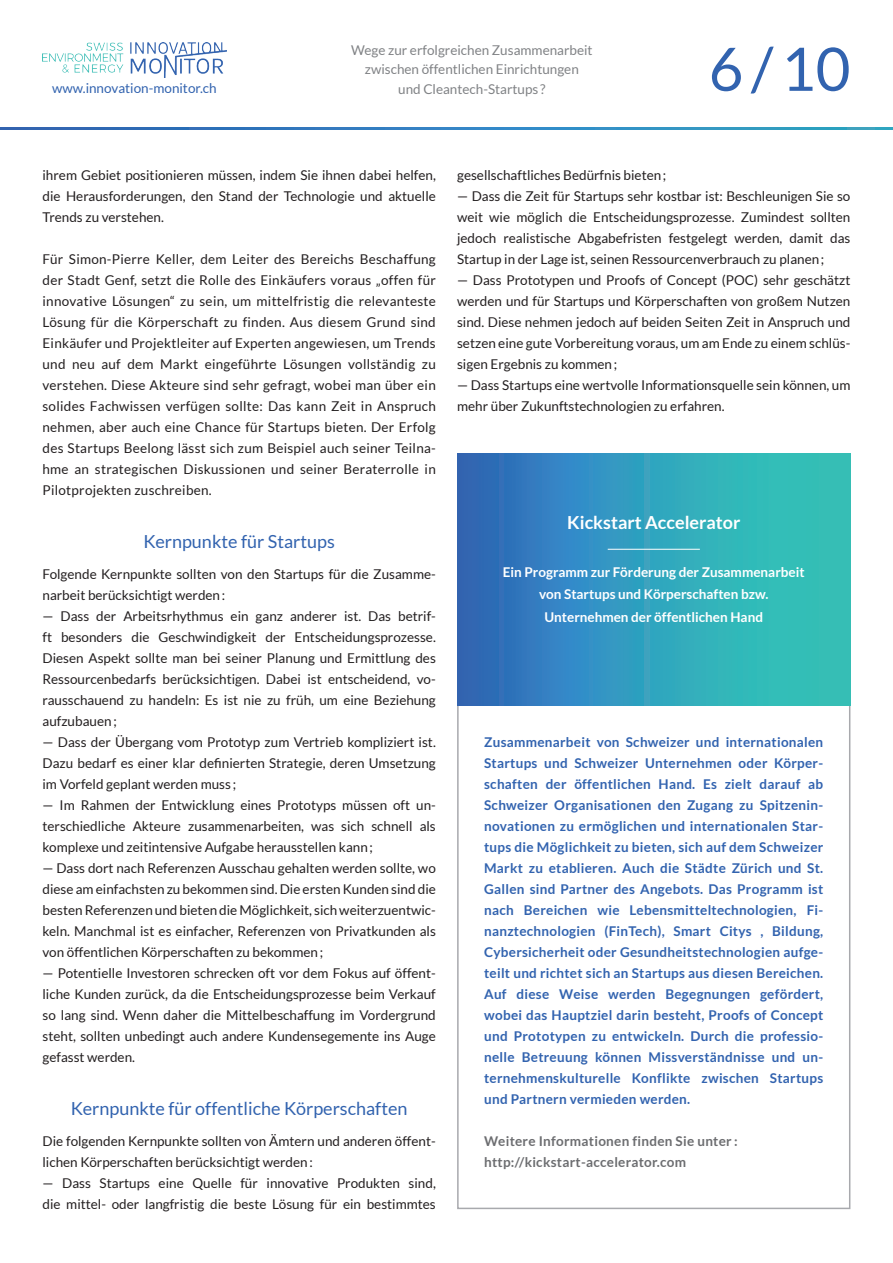
<style>
.page{position:relative;width:893px;height:1263px;background:#fff}
.page>*{position:absolute;margin:0;border:0;box-sizing:border-box;transform-origin:0 0}
.t1{font:60px "Lato";color:#3263af}
.t2{font:18px "Lato";color:#3263af}
.t3{font:700 18px "Lato";color:#fff}
.t4{font:13.5px/21px "Lato";color:#231f20;text-align:justify}
.t5{font:700 13.5px/21px "Lato";letter-spacing:.02em;color:#3263af;text-align:justify}
.t6{font:700 13.5px/22.5px "Lato";color:#fff;text-align:center}
.t7{font:13.5px/19.5px "Lato";color:#808285;text-align:center}
.t8{font:700 13.5px/21px "Lato";letter-spacing:.02em;color:#6c6d70}
.t9{font:13.5px "Lato";color:#3263af}
</style>
<div class="page">
<img style="left:43px;top:43px;width:183px;height:35px">
<svg style="left:0;top:127px;width:892px;height:3px;background:#3183be"></svg>
<svg style="left:457px;top:453px;width:393px;height:252px;background:#329dbb"></svg>
<hr style="left:608px;top:549px;width:92px;height:1px;background:#fff">
<p class="t7" style="left:351px;top:40px;width:243px">Wege zur erfolgreichen Zusammenarbeit zwischen öffentlichen Einrichtungen</p>
<p class="t9" style="left:52px;top:81px;width:166px">www.innovation-monitor.ch</p>
<p class="t7" style="left:398px;top:79px;width:149px">und Cleantech-Startups ?</p>
<h1 class="t1" style="left:709px;top:36px;width:143px">6/10</h1>
<p class="t4" style="left:43px;top:165px;width:395px">ihrem Gebiet positionieren müssen, indem Sie ihnen dabei helfen, die Herausforderungen, den Stand der Technologie und aktuelle Trends zu verstehen.</p>
<p class="t4" style="left:43px;top:249px;width:395px">Für Simon-Pierre Keller, dem Leiter des Bereichs Beschaffung der Stadt Genf, setzt die Rolle des Einkäufers voraus „offen für innovative Lösungen“ zu sein, um mittelfristig die relevanteste Lösung für die Körperschaft zu finden. Aus diesem Grund sind Einkäufer und Projektleiter auf Experten angewiesen, um Trends und neu auf dem Markt eingeführte Lösungen vollständig zu verstehen. Diese Akteure sind sehr gefragt, wobei man über ein solides Fachwissen verfügen sollte: Das kann Zeit in Anspruch nehmen, aber auch eine Chance für Startups bieten. Der Erfolg des Startups Beelong lässt sich zum Beispiel auch seiner Teilna&shy;hme an strategischen Diskussionen und seiner Beraterrolle in Pilotprojekten zuschreiben.</p>
<h2 class="t2" style="left:143px;top:531px;width:193px">Kernpunkte für Startups</h2>
<p class="t4" style="left:43px;top:564px;width:395px">Folgende Kernpunkte sollten von den Startups für die Zusamme&shy;narbeit berücksichtigt werden:</p>
<p class="t4" style="left:43px;top:606px;width:395px">— Dass der Arbeitsrhythmus ein ganz anderer ist. Das betrif&shy;ft besonders die Geschwindigkeit der Entscheidungsprozesse.<br>Diesen Aspekt sollte man bei seiner Planung und Ermittlung des Ressourcenbedarfs berücksichtigen. Dabei ist entscheidend, vo&shy;rausschauend zu handeln: Es ist nie zu früh, um eine Beziehung aufzubauen;</p>
<p class="t4" style="left:43px;top:732px;width:395px">— Dass der Übergang vom Prototyp zum Vertrieb kompliziert ist.<br>Dazu bedarf es einer klar definierten Strategie, deren Umsetzung im Vorfeld geplant werden muss ;</p>
<p class="t4" style="left:43px;top:795px;width:395px">— Im Rahmen der Entwicklung eines Prototyps müssen oft un&shy;terschiedliche Akteure zusammenarbeiten, was sich schnell als komplexe und zeitintensive Aufgabe herausstellen kann;</p>
<p class="t4" style="left:43px;top:858px;width:395px">— Dass dort nach Referenzen Ausschau gehalten werden sollte, wo diese am einfachsten zu bekommen sind. Die ersten Kunden sind die besten Referenzen und bieten die Möglichkeit, sich weiterzuentwic&shy;keln. Manchmal ist es einfacher, Referenzen von Privatkunden als von öffentlichen Körperschaften zu bekommen;</p>
<p class="t4" style="left:43px;top:963px;width:395px">— Potentielle Investoren schrecken oft vor dem Fokus auf öffent&shy;liche Kunden zurück, da die Entscheidungsprozesse beim Verkauf so lang sind. Wenn daher die Mittelbeschaffung im Vordergrund steht, sollten unbedingt auch andere Kundensegemente ins Auge gefasst werden.</p>
<h2 class="t2" style="left:71px;top:1098px;width:338px">Kernpunkte für offentliche Körperschaften</h2>
<p class="t4" style="left:43px;top:1131px;width:395px">Die folgenden Kernpunkte sollten von Ämtern und anderen öffent&shy;lichen Körperschaften berücksichtigt werden:</p>
<p class="t4" style="left:43px;top:1173px;width:395px">— Dass Startups eine Quelle für innovative Produkten sind, die mittel- oder langfristig die beste Lösung für ein bestimmtes</p>
<p class="t4" style="left:457px;top:165px;width:211px">gesellschaftliches Bedürfnis bieten;</p>
<p class="t4" style="left:457px;top:186px;width:395px">— Dass die Zeit für Startups sehr kostbar ist: Beschleunigen Sie so weit wie möglich die Entscheidungsprozesse. Zumindest sollten jedoch realistische Abgabefristen festgelegt werden, damit das Startup in der Lage ist, seinen Ressourcenverbrauch zu planen;</p>
<p class="t4" style="left:457px;top:270px;width:395px">— Dass Prototypen und Proofs of Concept (POC) sehr geschätzt werden und für Startups und Körperschaften von großem Nutzen sind. Diese nehmen jedoch auf beiden Seiten Zeit in Anspruch und setzen eine gute Vorbereitung voraus, um am Ende zu einem schlüs&shy;sigen Ergebnis zu kommen;</p>
<p class="t4" style="left:457px;top:375px;width:395px">— Dass Startups eine wertvolle Informationsquelle sein können, um mehr über Zukunftstechnologien zu erfahren.</p>
<h2 class="t3" style="left:567px;top:512px;width:175px">Kickstart Accelerator</h2>
<p class="t6" style="left:503px;top:560px;width:303px">Ein Programm zur Förderung der Zusammenarbeit von Startups und Körperschaften bzw.<br>Unternehmen der öffentlichen Hand</p>
<p class="t5" style="left:484px;top:731px;width:341px">Zusammenarbeit von Schweizer und internationalen Startups und Schweizer Unternehmen oder Körper&shy;schaften der öffentlichen Hand. Es zielt darauf ab Schweizer Organisationen den Zugang zu Spitzenin&shy;novationen zu ermöglichen und internationalen Star&shy;tups die Möglichkeit zu bieten, sich auf dem Schweizer Markt zu etablieren. Auch die Städte Zürich und St.<br>Gallen sind Partner des Angebots. Das Programm ist nach Bereichen wie Lebensmitteltechnologien, Fi&shy;nanztechnologien (FinTech), Smart Citys , Bildung, Cybersicherheit oder Gesundheitstechnologien aufge&shy;teilt und richtet sich an Startups aus diesen Bereichen.<br>Auf diese Weise werden Begegnungen gefördert, wobei das Hauptziel darin besteht, Proofs of Concept und Prototypen zu entwickeln. Durch die professio&shy;nelle Betreuung können Missverständnisse und un&shy;ternehmenskulturelle Konflikte zwischen Startups und Partnern vermieden werden.</p>
<p class="t8" style="left:484px;top:1131px;width:255px">Weitere Informationen finden Sie unter : http://kickstart-accelerator.com</p>
</div>
